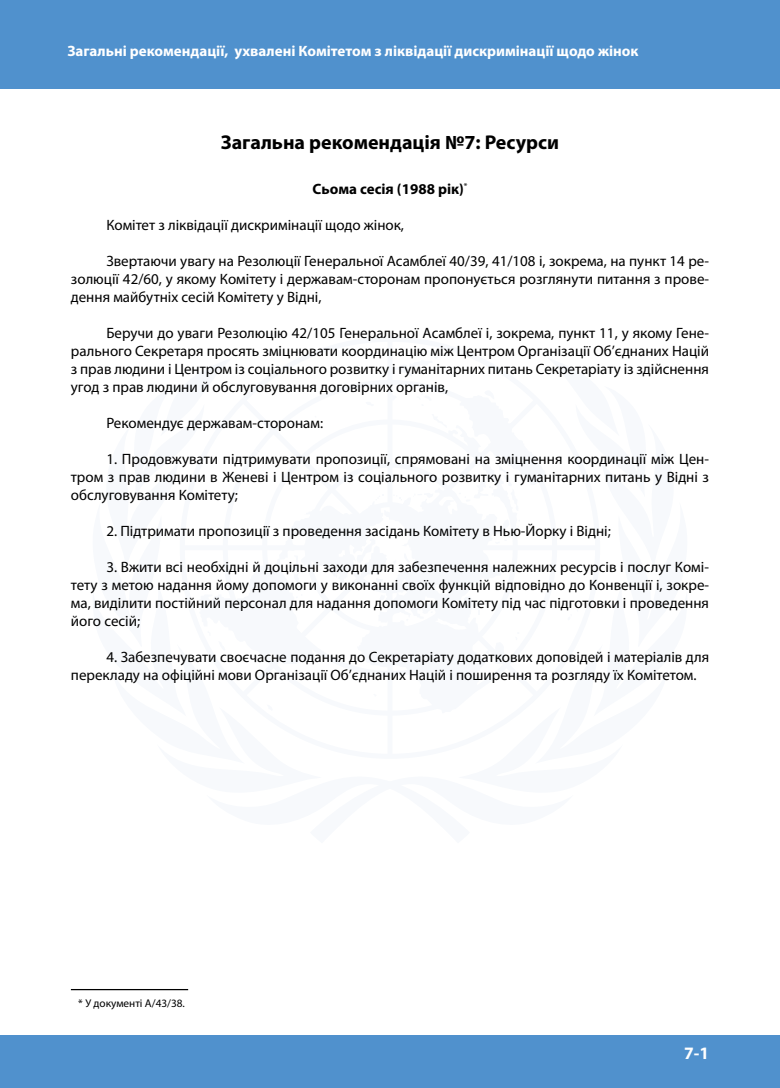
<style>
.page{position:relative;width:780px;height:1088px;background:#fff}
.page>*{position:absolute;margin:0;border:0;box-sizing:border-box;transform-origin:0 0}
.t1{font:700 20px "Myriad Pro";color:#000}
.t2{font:700 17.5px "Myriad Pro";color:#fff}
.t3{font:15px/18px "Myriad Pro";color:#000;text-align:justify}
.t4{font:700 15px "Myriad Pro";color:#fff}
.t5{font:700 15px "Myriad Pro";color:#000}
.t6{font:11.25px "Myriad Pro";color:#000}
</style>
<div class="page">
<div style="left:0;top:0;width:780px;height:88px;background:#5091cd"></div>
<div style="left:0;top:1035px;width:780px;height:53px;background:#5091cd"></div>
<hr style="left:71px;top:989px;width:117px;height:1px;background:#000">
<p class="t4" style="left:67px;top:42px;width:572px">Загальні рекомендації, ухвалені Комітетом з ліквідації дискримінації щодо жінок</p>
<h1 class="t1" style="left:221px;top:131px;width:340px">Загальна рекомендація №7: Ресурси</h1>
<p class="t5" style="left:312px;top:180px;width:156px">Сьома сесія (1988 рік)<sup>*</sup></p>
<p class="t3" style="left:106px;top:216px;width:299px">Комітет з ліквідації дискримінації щодо жінок,</p>
<p class="t3" style="left:71px;top:252px;width:639px;text-indent:35px">Звертаючи увагу на Резолюції Генеральної Асамблеї 40/39, 41/108 і, зокрема, на пункт 14 ре&shy;золюції 42/60, у якому Комітету і державам-сторонам пропонується розглянути питання з прове&shy;дення майбутніх сесій Комітету у Відні,</p>
<p class="t3" style="left:71px;top:324px;width:639px;text-indent:35px">Беручи до уваги Резолюцію 42/105 Генеральної Асамблеї і, зокрема, пункт 11, у якому Гене&shy;рального Секретаря просять зміцнювати координацію між Центром Організації Об’єднаних Націй з прав людини і Центром із соціального розвитку і гуманітарних питань Секретаріату із здійснення угод з прав людини й обслуговування договірних органів,</p>
<p class="t3" style="left:106px;top:414px;width:218px">Рекомендує державам-сторонам:</p>
<p class="t3" style="left:71px;top:450px;width:639px;text-indent:35px">1. Продовжувати підтримувати пропозиції, спрямовані на зміцнення координації між Цен&shy;тром з прав людини в Женеві і Центром із соціального розвитку і гуманітарних питань у Відні з обслуговування Комітету;</p>
<p class="t3" style="left:106px;top:522px;width:506px">2. Підтримати пропозиції з проведення засідань Комітету в Нью-Йорку і Відні;</p>
<p class="t3" style="left:71px;top:558px;width:639px;text-indent:35px">3. Вжити всі необхідні й доцільні заходи для забезпечення належних ресурсів і послуг Комі&shy;тету з метою надання йому допомоги у виконанні своїх функцій відповідно до Конвенції і, зокре&shy;ма, виділити постійний персонал для надання допомоги Комітету під час підготовки і проведення його сесій;</p>
<p class="t3" style="left:71px;top:648px;width:639px;text-indent:35px">4. Забезпечувати своєчасне подання до Секретаріату додаткових доповідей і матеріалів для перекладу на офіційні мови Організації Об’єднаних Націй і поширення та розгляду їх Комітетом.</p>
<p class="t6" style="left:78px;top:996px;width:108px">* У документі A/43/38.</p>
<p class="t2" style="left:684px;top:1044px;width:27px">7-1</p>
</div>
